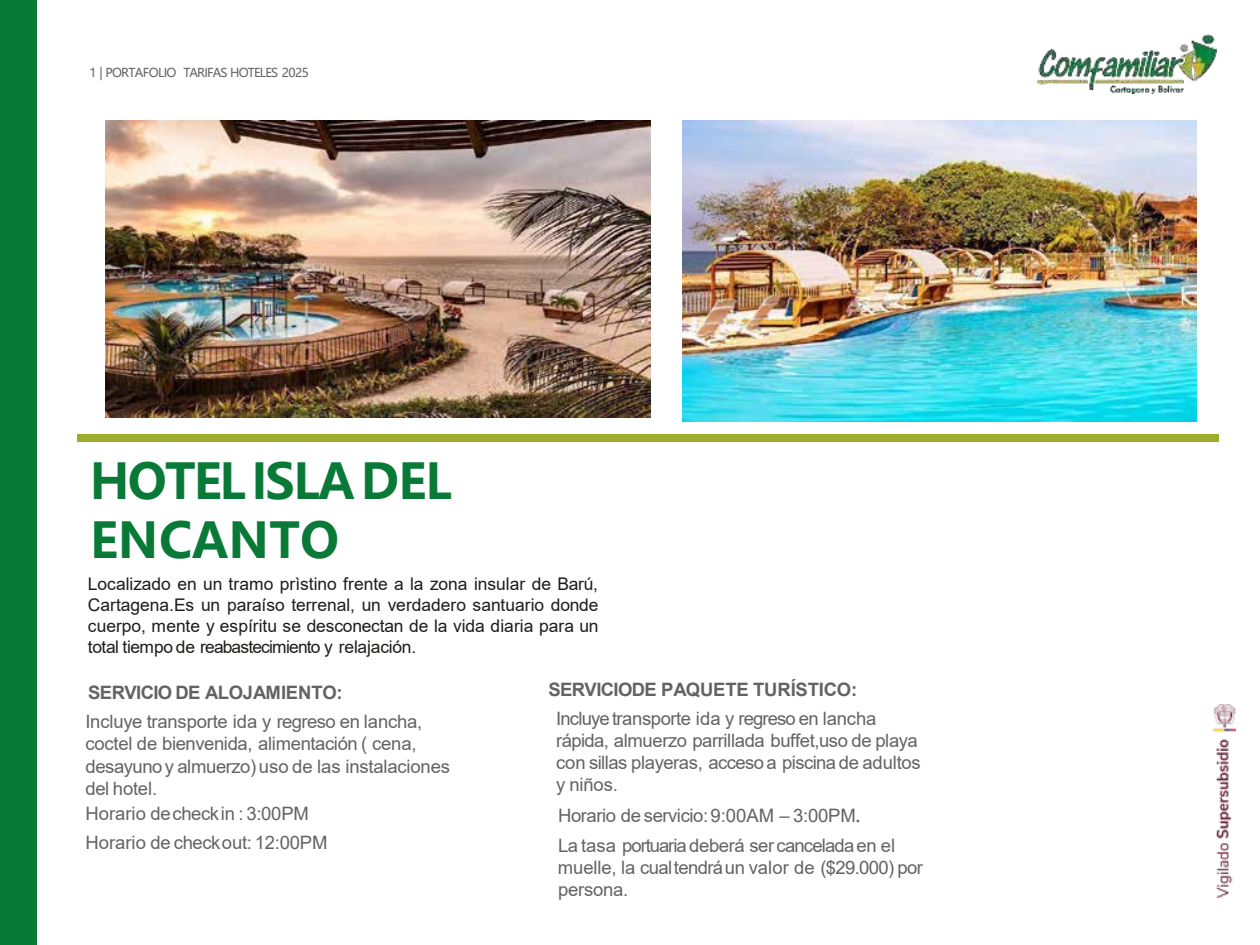
<style>
.page{position:relative;width:1260px;height:945px;background:#fff}
.page>*{position:absolute;margin:0;border:0;box-sizing:border-box;transform-origin:0 0}
.t1{font:700 49px/58.8px "Microsoft Ya Hei";letter-spacing:-.025em;color:#097938}
.t2{font:18.55px/22.1px "Arial";letter-spacing:-.02em;color:#646363}
.t3{font:700 18.55px "Arial";letter-spacing:-.015em;color:#646363}
.t4{font:17.5px/21px "Arial";letter-spacing:-.025em;color:#1d1d1b;text-align:justify}
.t5{font:12.25px "Microsoft Ya Hei";letter-spacing:-.06em;color:#646363}
.s1{font-style:inherit}
.s2{font-family:"Microsoft Ya Hei";font-size:21px}
</style>
<div class="page">
<div style="left:77px;top:434px;width:1142px;height:8px;background:#9dac2b"></div>
<img style="left:105px;top:121px;width:546px;height:296px">
<img style="left:682px;top:121px;width:515px;height:300px">
<img style="left:1037px;top:34px;width:179px;height:59px">
<div style="left:0;top:0;width:36px;height:945px;background:#097938"></div>
<img style="left:1214px;top:705px;width:22px;height:192px">
<p class="t5" style="left:90px;top:64px;width:221px">1 | PORTAFOLIO TARIFAS HOTELES 2025</p>
<h1 class="t1" style="left:90px;top:450px;width:364px">HOTELISLA DEL<br>ENCANTO</h1>
<p class="t4" style="left:88px;top:573px;width:512px">Localizado en un tramo prìstino frente a la zona insular de Barú, Cartagena.Es un paraíso terrenal, un verdadero santuario donde cuerpo, mente y espíritu se desconectan de la vida diaria para un total tiempo de reabastecimiento y relajación.</p>
<p class="t3" style="left:88px;top:680px;width:256px">SERVICIO DE ALOJAMIENTO:</p>
<p class="t2" style="left:85px;top:711px;width:366px">Incluye transporte ida y regreso en lancha, coctel de bienvenida, alimentación ( cena, desayunoy almuerzo) uso de las instalaciones del hotel.</p>
<p class="t2" style="left:85px;top:799px;width:243px;line-height:29.1px">Horario decheckin : 3:00PM<br>Horario de checkout: 12:00PM</p>
<p class="t3" style="left:548px;top:676px;width:310px">SERVICIODE PAQUETE TURÍSTICO:</p>
<p class="t2" style="left:556px;top:707px;width:366px">Incluyetransporte ida y regreso en lancha rápida, almuerzo parrillada buffet,uso de playa con sillas playeras, acceso a piscina de adultos y niños.</p>
<p class="t2" style="left:558px;top:801px;width:339px;line-height:29.9px">Horario de servicio:9:00AM <span class="s1">–</span> 3:00PM<span class="s2">.<br></span>La tasa portuaria deberá ser canceladaen el</p>
<p class="t2" style="left:558px;top:857px;width:366px">muelle, la cualtendráun valor de ($29.000) por persona.</p>
</div>
